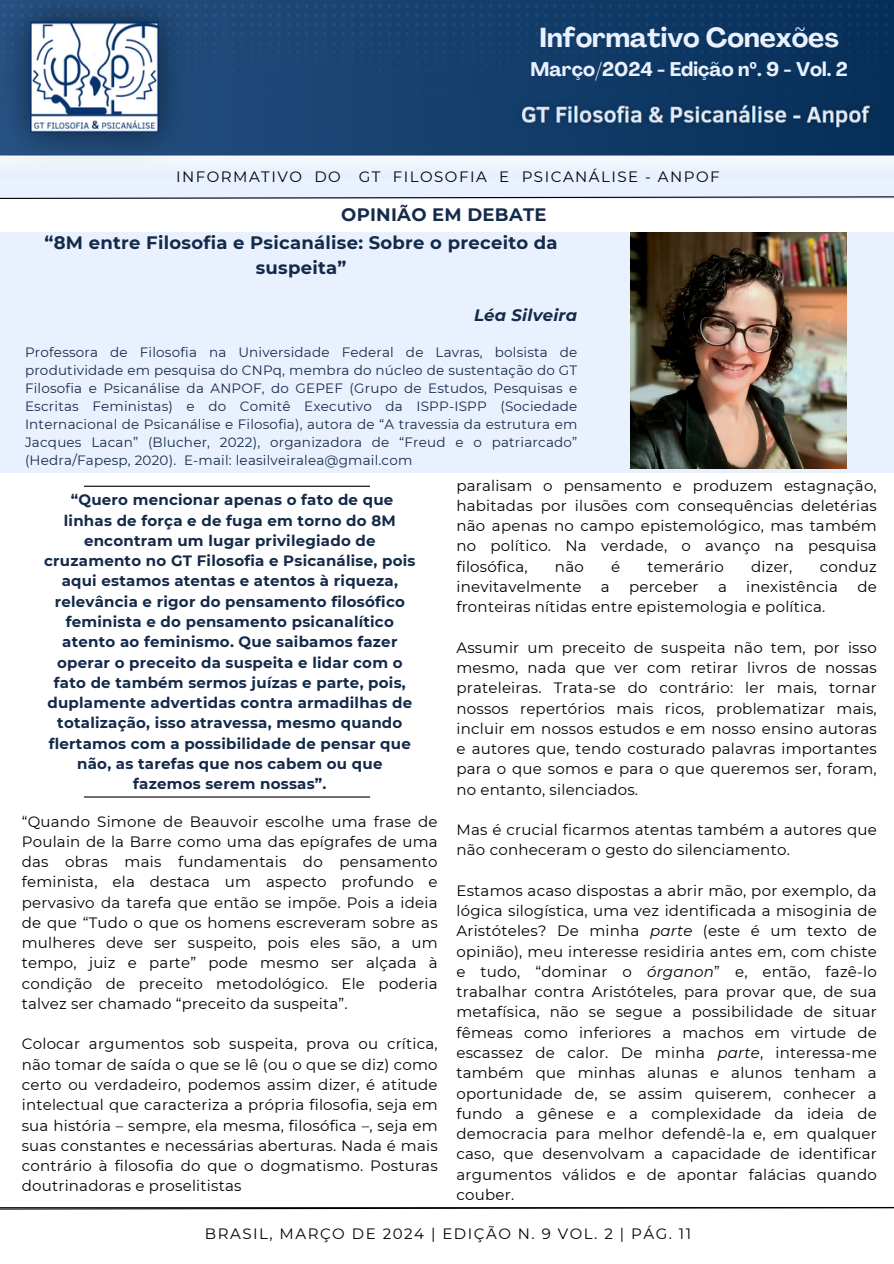
<style>
.page{position:relative;width:894px;height:1264px;background:#fff}
.page>*{position:absolute;margin:0;border:0;box-sizing:border-box;transform-origin:0 0}
.t1{font:700 27px "Agrandir";color:#eaf1fe}
.t2{font:700 19.5px "Agrandir";color:#eaf1fe}
.t3{font:700 18px/27.9px "Montserrat";letter-spacing:.015em;color:#142a4a}
.t4{font:italic 700 16.5px "Montserrat";letter-spacing:.015em;color:#142a4a}
.t5{font:15px/20.2px "Montserrat";letter-spacing:.015em;color:#000;text-align:justify}
.t6{font:700 15px/20.2px "Montserrat";letter-spacing:.015em;color:#142a4a;text-align:center}
.t7{font:15px "Montserrat";letter-spacing:.1em;color:#000}
.t8{font:13.5px/18px "Montserrat";letter-spacing:.015em;color:#142a4a;text-align:justify}
.s1{font-family:"Noto Sans"}
.s2{font-style:italic}
</style>
<div class="page">
<svg style="left:0;top:1206px;width:893px;height:4px"></svg>
<div style="left:0;top:232px;width:893px;height:241px;background:#eaf1fe"></div>
<img style="left:630px;top:232px;width:216px;height:236px">
<hr style="left:84px;top:485px;width:286px;height:2px;background:#000">
<hr style="left:84px;top:796px;width:286px;height:1px;background:#000">
<div style="left:0;top:156px;width:893px;height:43px;background:#eaf1fe"></div>
<img style="left:0;top:0;width:893px;height:160px">
<svg style="left:0;top:196px;width:893px;height:3px"></svg>
<h1 class="t1" style="left:539px;top:27px;width:300px">Informativo Conexões</h1>
<h2 class="t2" style="left:530px;top:62px;width:319px">Março/2024 - Edição n<span class="s1">º</span>. 9 - Vol. 2</h2>
<p class="t7" style="left:176px;top:168px;width:545px">INFORMATIVO DO GT FILOSOFIA E PSICANÁLISE - ANPOF</p>
<p class="t3" style="left:45px;top:200px;width:514px;text-indent:296px">OPINIÃO EM DEBATE “8M entre Filosofia e Psicanálise: Sobre o preceito da</p>
<p class="t3" style="left:256px;top:253px;width:92px">suspeita”</p>
<p class="t4" style="left:474px;top:305px;width:105px">Léa Silveira</p>
<p class="t8" style="left:25px;top:343px;width:553px">Professora de Filosofia na Universidade Federal de Lavras, bolsista de produtividade em pesquisa do CNPq, membra do núcleo de sustentação do GT Filosofia e Psicanálise da ANPOF, do GEPEF (Grupo de Estudos, Pesquisas e Escritas Feministas) e do Comitê Executivo da ISPP-ISPP (Sociedade Internacional de Psicanálise e Filosofia), autora de “A travessia da estrutura em Jacques Lacan” (Blucher, 2022), organizadora de “Freud e o patriarcado” (Hedra/Fapesp, 2020). E-mail: leasilveiralea@gmail.com</p>
<p class="t6" style="left:44px;top:490px;width:372px">“Quero mencionar apenas o fato de que linhas de força e de fuga em torno do 8M encontram um lugar privilegiado de cruzamento no GT Filosofia e Psicanálise, pois aqui estamos atentas e atentos à riqueza, relevância e rigor do pensamento filosófico feminista e do pensamento psicanalítico atento ao feminismo. Que saibamos fazer operar o preceito da suspeita e lidar com o fato de também sermos juízas e parte, pois, duplamente advertidas contra armadilhas de totalização, isso atravessa, mesmo quando flertamos com a possibilidade de pensar que não, as tarefas que nos cabem ou que fazemos serem nossas”.</p>
<p class="t5" style="left:22px;top:811px;width:417px">“Quando Simone de Beauvoir escolhe uma frase de Poulain de la Barre como uma das epígrafes de uma das obras mais fundamentais do pensamento feminista, ela destaca um aspecto profundo e pervasivo da tarefa que então se impõe. Pois a ideia de que “Tudo o que os homens escreveram sobre as mulheres deve ser suspeito, pois eles são, a um tempo, juiz e parte” pode mesmo ser alçada à condição de preceito metodológico. Ele poderia talvez ser chamado “preceito da suspeita”.</p>
<p class="t5" style="left:22px;top:1033px;width:417px">Colocar argumentos sob suspeita, prova ou crítica, não tomar de saída o que se lê (ou o que se diz) como certo ou verdadeiro, podemos assim dizer, é atitude intelectual que caracteriza a própria filosofia, seja em sua história – sempre, ela mesma, filosófica –, seja em suas constantes e necessárias aberturas. Nada é mais contrário à filosofia do que o dogmatismo. Posturas doutrinadoras e proselitistas</p>
<p class="t5" style="left:456px;top:475px;width:422px">paralisam o pensamento e produzem estagnação, habitadas por ilusões com consequências deletérias não apenas no campo epistemológico, mas também no político. Na verdade, o avanço na pesquisa filosófica,</p>
<p class="t5" style="left:554px;top:556px;width:30px">não</p>
<p class="t5" style="left:611px;top:556px;width:11px">é</p>
<p class="t5" style="left:647px;top:556px;width:78px">temerário</p>
<p class="t5" style="left:751px;top:556px;width:43px">dizer,</p>
<p class="t5" style="left:819px;top:556px;width:59px">conduz</p>
<p class="t5" style="left:456px;top:576px;width:126px">inevitavelmente</p>
<p class="t5" style="left:600px;top:576px;width:10px">a</p>
<p class="t5" style="left:629px;top:576px;width:71px">perceber</p>
<p class="t5" style="left:717px;top:576px;width:10px">a</p>
<p class="t5" style="left:746px;top:576px;width:93px">inexistência</p>
<p class="t5" style="left:857px;top:576px;width:21px">de</p>
<p class="t5" style="left:456px;top:596px;width:370px">fronteiras nítidas entre epistemologia e política.</p>
<p class="t5" style="left:456px;top:637px;width:422px">Assumir um preceito de suspeita não tem, por isso mesmo, nada que ver com retirar livros de nossas prateleiras. Trata-se do contrário: ler mais, tornar nossos repertórios mais ricos, problematizar mais, incluir em nossos estudos e em nosso ensino autoras e autores que, tendo costurado palavras importantes para o que somos e para o que queremos ser, foram, no entanto, silenciados.</p>
<p class="t5" style="left:456px;top:819px;width:422px">Mas é crucial ficarmos atentas também a autores que não conheceram o gesto do silenciamento.</p>
<p class="t5" style="left:456px;top:880px;width:422px">Estamos acaso dispostas a abrir mão, por exemplo, da lógica silogística, uma vez identificada a misoginia de Aristóteles? De minha <span class="s2">parte</span> (este é um texto de opinião), meu interesse residiria antes em, com chiste e tudo, “dominar o <span class="s2">órganon</span>” e, então, fazê-lo trabalhar contra Aristóteles, para provar que, de sua metafísica, não se segue a possibilidade de situar fêmeas como inferiores a machos em virtude de escassez de calor. De minha <span class="s2">parte</span>, interessa-me também que minhas alunas e alunos tenham a oportunidade de, se assim quiserem, conhecer a fundo a gênese e a complexidade da ideia de democracia para melhor defendê-la e, em qualquer caso, que desenvolvam a capacidade de identificar argumentos válidos e de apontar falácias quando couber.</p>
<p class="t7" style="left:205px;top:1224px;width:487px">BRASIL, MARÇO DE 2024 | EDIÇÃO N. 9 VOL. 2 | PÁG. 11</p>
</div>
